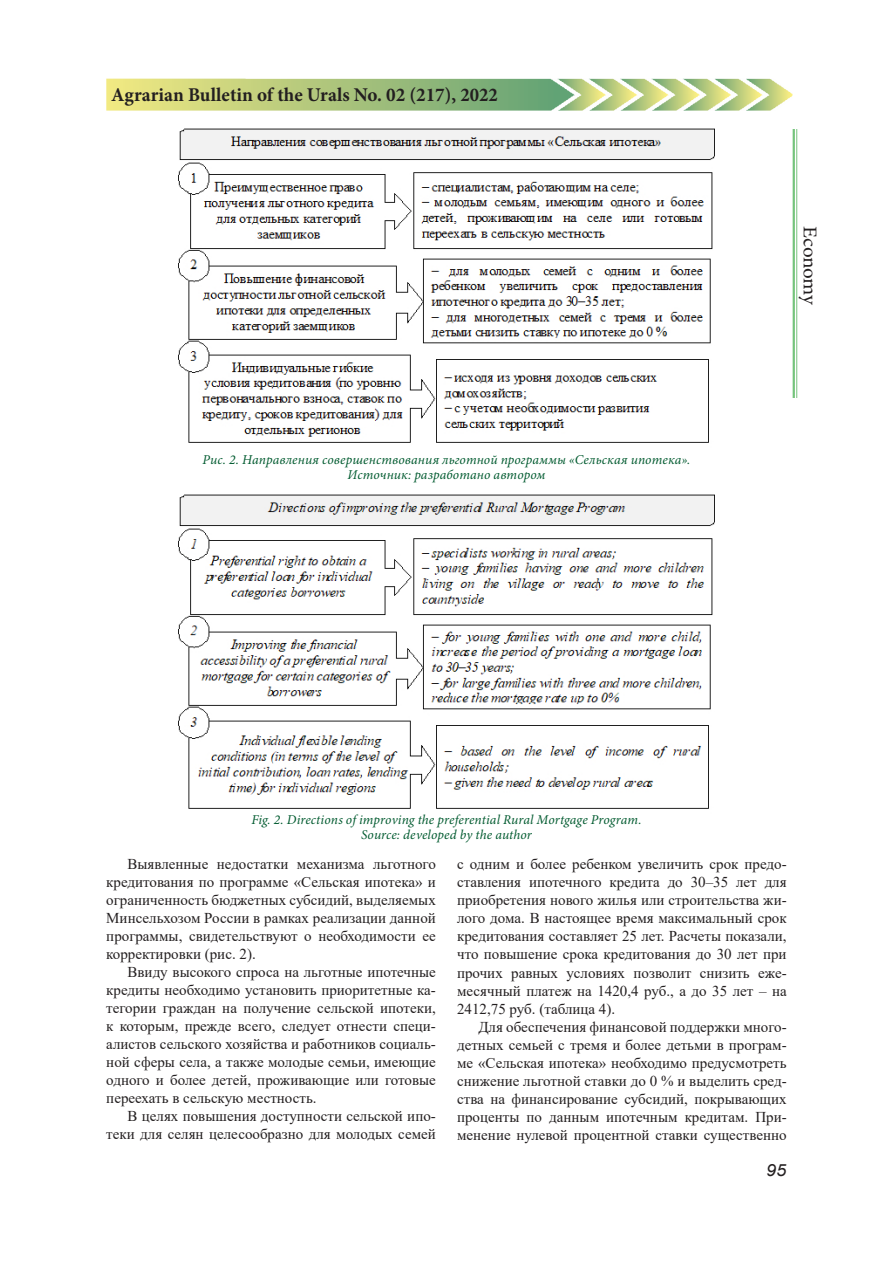
<style>
.page{position:relative;width:893px;height:1263px;background:#fff}
.page>*{position:absolute;margin:0;border:0;box-sizing:border-box;transform-origin:0 0}
.t1{font:700 19.5px "Minion Pro";color:#231f20}
.t2{font:19.5px "Minion Pro";letter-spacing:-.015em;color:#231f20;scale:1.08 1}
.t3{font:italic 16.8px "Arial";color:#231f20;scale:1.08 1}
.t4{font:15px/18px "Times New Roman";color:#231f20;text-align:justify}
.t5{font:italic 13.5px/15px "Minion Pro";letter-spacing:.01em;color:#025b30;text-align:center}
</style>
<div class="page">
<hr style="left:793px;top:129px;width:2px;height:269px;background:#40ae49">
<hr style="left:796px;top:129px;width:1px;height:269px;background:#40ae49">
<img style="left:106px;top:79px;width:686px;height:32px">
<img style="left:178px;top:128px;width:536px;height:315px">
<img style="left:178px;top:494px;width:536px;height:315px">
<h1 class="t1" style="left:111px;top:81px;width:388px">Agrarian Bulletin of the Urals No. 02 (217), 2022</h1>
<p class="t5" style="left:203px;top:452px;width:489px">Рис. 2. Направления совершенствования льготной программы «Сельская ипотека».<br>Источник: разработано автором</p>
<h1 class="t2" style="left:823px;top:226px;width:75px;rotate:90deg">Economy</h1>
<p class="t5" style="left:251px;top:812px;width:392px">Fig. 2. Directions of improving the preferential Rural Mortgage Program.<br>Source: developed by the author</p>
<p class="t4" style="left:106px;top:855px;width:331px;text-indent:21px">Выявленные недостатки механизма льготного кредитования по программе «Сельская ипотека» и ограниченность бюджетных субсидий, выделяемых Минсельхозом России в рамках реализации данной программы, свидетельствуют о необходимости ее корректировки (рис. 2).</p>
<p class="t4" style="left:106px;top:963px;width:331px;text-indent:21px">Ввиду высокого спроса на льготные ипотечные кредиты необходимо установить приоритетные ка&shy;тегории граждан на получение сельской ипотеки, к которым, прежде всего, следует отнести специ&shy;алистов сельского хозяйства и работников социаль&shy;ной сферы села, а также молодые семьи, имеющие одного и более детей, проживающие или готовые переехать в сельскую местность.</p>
<p class="t4" style="left:106px;top:1107px;width:331px;text-align:right">В целях повышения доступности сельской ипо&shy;теки для селян целесообразно для молодых семей</p>
<p class="t4" style="left:457px;top:855px;width:331px">с одним и более ребенком увеличить срок предо&shy;ставления ипотечного кредита до 30–35 лет для приобретения нового жилья или строительства жи&shy;лого дома. В настоящее время максимальный срок кредитования составляет 25 лет. Расчеты показали, что повышение срока кредитования до 30 лет при прочих равных условиях позволит снизить еже&shy;месячный платеж на 1420,4 руб., а до 35 лет – на 2412,75 руб. (таблица 4).</p>
<p class="t4" style="left:457px;top:1017px;width:331px;text-indent:21px">Для обеспечения финансовой поддержки много&shy;детных семьей с тремя и более детьми в програм&shy;ме «Сельская ипотека» необходимо предусмотреть снижение льготной ставки до 0 % и выделить сред&shy;ства на финансирование субсидий, покрывающих проценты по данным ипотечным кредитам. При&shy;менение нулевой процентной ставки существенно</p>
<p class="t3" style="left:766px;top:1159px;width:20px">95</p>
</div>
